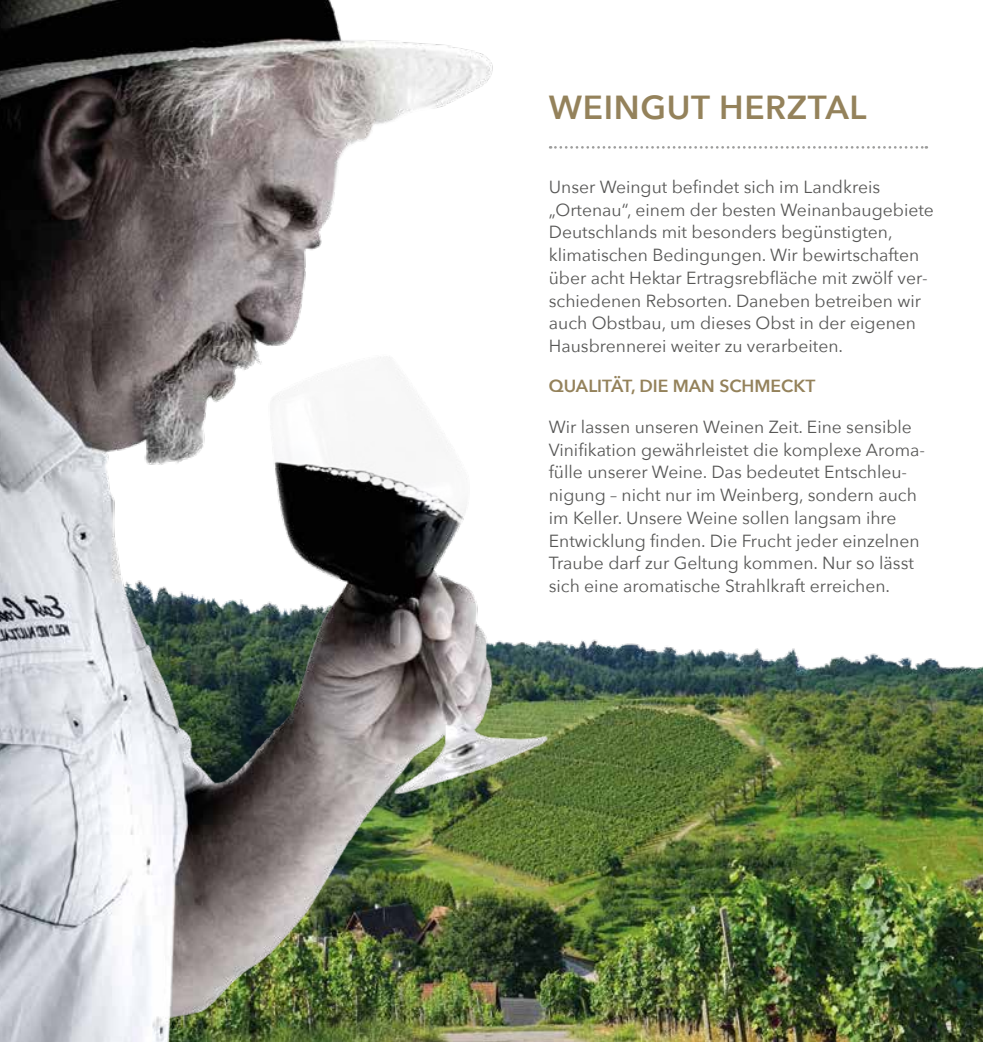
<style>
.page{position:relative;width:983px;height:1042px;background:#fff}
.page>*{position:absolute;margin:0;border:0;box-sizing:border-box;transform-origin:0 0}
.t1{font:600 33.25px "Avenir Next";letter-spacing:.02em;color:#94825b}
.t2{font:17.5px/22.8px "Avenir Next";color:#575756}
.t3{font:600 17.5px "Avenir Next";color:#94825b}
</style>
<div class="page">
<img style="left:554px;top:639px;width:428px;height:403px">
<svg style="left:554px;top:146px;width:372px;height:3px"></svg>
<img style="left:0;top:0;width:554px;height:1042px">
<h1 class="t1" style="left:548px;top:79px;width:319px">WEINGUT HERZTAL</h1>
<p class="t2" style="left:548px;top:175px;width:386px">Unser Weingut befindet sich im Landkreis „Ortenau“, einem der besten Weinanbaugebiete Deutschlands mit besonders begünstigten, klimatischen Bedingungen. Wir bewirtschaften über acht Hektar Ertragsrebfläche mit zwölf ver&shy;schiedenen Rebsorten. Daneben betreiben wir auch Obstbau, um dieses Obst in der eigenen Hausbrennerei weiter zu verarbeiten.</p>
<p class="t3" style="left:548px;top:371px;width:268px">QUALITÄT, DIE MAN SCHMECKT</p>
<p class="t2" style="left:548px;top:414px;width:378px">Wir lassen unseren Weinen Zeit. Eine sensible Vinifikation gewährleistet die komplexe Aroma&shy;fülle unserer Weine. Das bedeutet Entschleu&shy;nigung – nicht nur im Weinberg, sondern auch im Keller. Unsere Weine sollen langsam ihre Entwicklung finden. Die Frucht jeder einzelnen Traube darf zur Geltung kommen. Nur so lässt sich eine aromatische Strahlkraft erreichen.</p>
</div>
